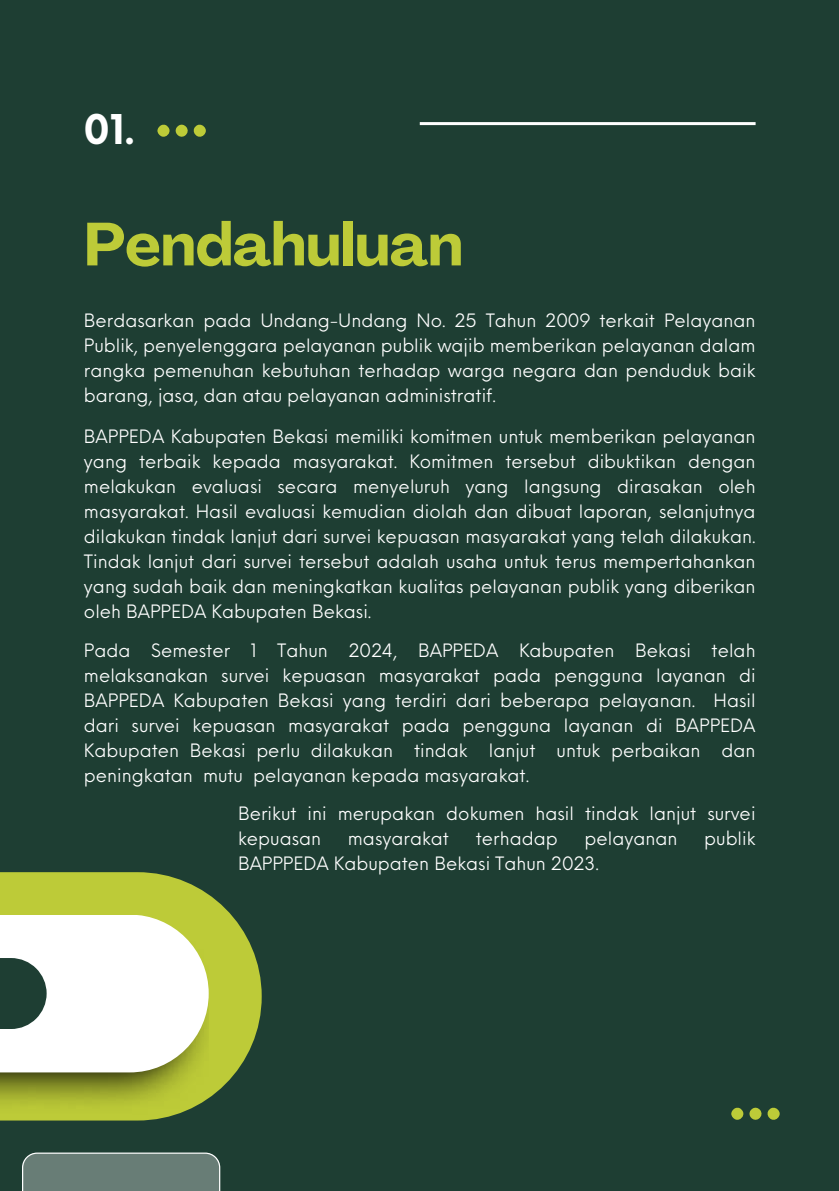
<style>
.page{position:relative;width:839px;height:1191px;background:#fff}
.page>*{position:absolute;margin:0;border:0;box-sizing:border-box;transform-origin:0 0}
.t1{font:700 60px "Agrandir";color:#bdcb38}
.t2{font:700 40px "Neue Einstellung";color:#fff}
.t3{font:18px/25px "Neue Einstellung";color:#fff;text-align:justify}
</style>
<div class="page">
<div style="left:0;top:0;width:838px;height:1191px;background:#1e3e33"></div>
<svg style="left:157px;top:124px;width:48px;height:13px"></svg>
<svg style="left:0;top:872px;width:261px;height:189px;fill:#bdcb38"></svg>
<div style="left:0;top:915px;width:209px;height:157px;background:#fff"></div>
<svg style="left:0;top:958px;width:47px;height:71px"></svg>
<svg style="left:731px;top:1107px;width:48px;height:13px"></svg>
<hr style="left:420px;top:122px;width:335px;height:3px;background:#fff">
<svg style="left:0;top:1063px;width:242px;height:128px"></svg>
<h2 class="t2" style="left:84px;top:94px;width:52px">01.</h2>
<h1 class="t1" style="left:84px;top:220px;width:380px">Pendahuluan</h1>
<p class="t3" style="left:84px;top:306px;width:673px">Berdasarkan pada Undang-Undang No. 25 Tahun 2009 terkait Pelayanan Publik, penyelenggara pelayanan publik wajib memberikan pelayanan dalam rangka pemenuhan kebutuhan terhadap warga negara dan penduduk baik barang, jasa, dan atau pelayanan administratif.</p>
<p class="t3" style="left:84px;top:422px;width:673px">BAPPEDA Kabupaten Bekasi memiliki komitmen untuk memberikan pelayanan yang terbaik kepada masyarakat. Komitmen tersebut dibuktikan dengan melakukan evaluasi secara menyeluruh yang langsung dirasakan oleh masyarakat. Hasil evaluasi kemudian diolah dan dibuat laporan, selanjutnya dilakukan tindak lanjut dari survei kepuasan masyarakat yang telah dilakukan.<br>Tindak lanjut dari survei tersebut adalah usaha untuk terus mempertahankan yang sudah baik dan meningkatkan kualitas pelayanan publik yang diberikan oleh BAPPEDA Kabupaten Bekasi.</p>
<p class="t3" style="left:84px;top:636px;width:673px">Pada Semester 1 Tahun 2024, BAPPEDA Kabupaten Bekasi telah melaksanakan survei kepuasan masyarakat pada pengguna layanan di BAPPEDA Kabupaten Bekasi yang terdiri dari beberapa pelayanan. Hasil dari survei kepuasan masyarakat pada pengguna layanan di BAPPEDA Kabupaten Bekasi perlu dilakukan tindak lanjut untuk perbaikan dan peningkatan mutu pelayanan kepada masyarakat.</p>
<p class="t3" style="left:238px;top:799px;width:519px">Berikut ini merupakan dokumen hasil tindak lanjut survei kepuasan</p>
<p class="t3" style="left:348px;top:824px;width:103px">masyarakat</p>
<p class="t3" style="left:476px;top:824px;width:83px">terhadap</p>
<p class="t3" style="left:584px;top:824px;width:94px">pelayanan</p>
<p class="t3" style="left:704px;top:824px;width:53px">publik</p>
<p class="t3" style="left:238px;top:849px;width:362px">BAPPPEDA Kabupaten Bekasi Tahun 2023.</p>
</div>
